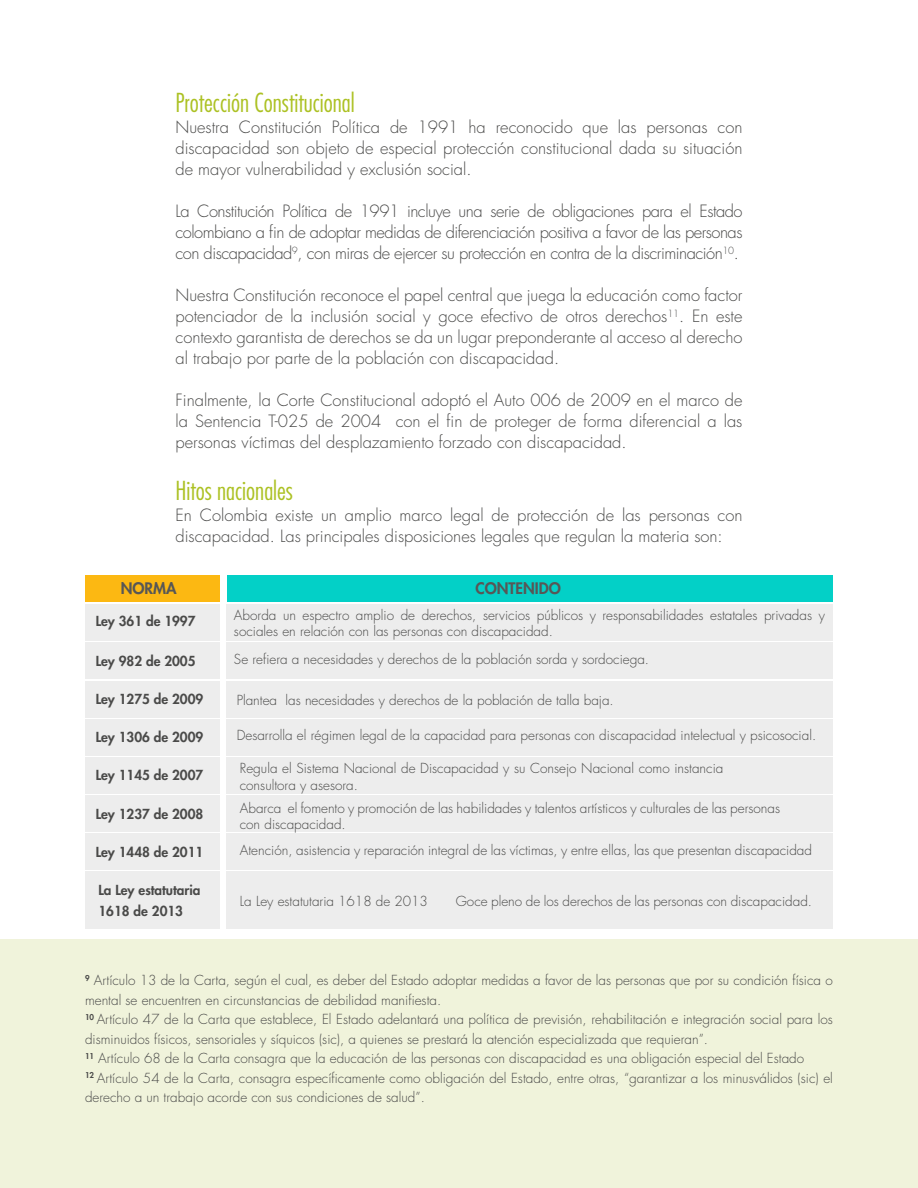
<style>
.page{position:relative;width:918px;height:1188px;background:#fff}
.page>*{position:absolute;margin:0;border:0;box-sizing:border-box;transform-origin:0 0}
.t1{font:300 condensed 25.5px "Futura Std";color:#acc123}
.t2{font:300 16.5px/21px "Futura Std";color:#4a4a49;text-align:justify}
.t3{font:800 15.45px "Futura Std";color:#575756}
.t4{font:300 13.5px/19.5px "Futura Std";color:#4a4a49}
.t5{font:800 13.5px/21px "Futura Std";color:#4a4a49}
</style>
<div class="page">
<div style="left:0;top:940px;width:918px;height:248px;background:#f0f3db"></div>
<div style="left:85px;top:575px;width:135px;height:26px;background:#fcb812"></div>
<div style="left:227px;top:575px;width:606px;height:26px;background:#03d0c7"></div>
<div style="left:226px;top:605px;width:607px;height:36px;background:#ededed"></div>
<div style="left:85px;top:605px;width:135px;height:36px;background:#ededed"></div>
<div style="left:226px;top:681px;width:607px;height:36px;background:#ededed"></div>
<div style="left:85px;top:681px;width:135px;height:36px;background:#ededed"></div>
<div style="left:226px;top:758px;width:607px;height:36px;background:#ededed"></div>
<div style="left:85px;top:758px;width:135px;height:36px;background:#ededed"></div>
<div style="left:226px;top:834px;width:607px;height:36px;background:#ededed"></div>
<div style="left:85px;top:834px;width:135px;height:36px;background:#ededed"></div>
<div style="left:226px;top:643px;width:607px;height:36px;background:#ededed"></div>
<div style="left:85px;top:643px;width:135px;height:36px;background:#ededed"></div>
<div style="left:226px;top:719px;width:607px;height:36px;background:#ededed"></div>
<div style="left:85px;top:719px;width:135px;height:36px;background:#ededed"></div>
<div style="left:226px;top:796px;width:607px;height:36px;background:#ededed"></div>
<div style="left:85px;top:796px;width:135px;height:36px;background:#ededed"></div>
<div style="left:226px;top:872px;width:607px;height:57px;background:#ededed"></div>
<div style="left:85px;top:872px;width:135px;height:57px;background:#ededed"></div>
<h1 class="t1" style="left:175px;top:88px;width:181px">Protección Constitucional</h1>
<p class="t2" style="left:175px;top:117px;width:569px">Nuestra Constitución Política de 1991 ha reconocido que las personas con discapacidad son objeto de especial protección constitucional dada su situación de mayor vulnerabilidad y exclusión social.</p>
<p class="t2" style="left:175px;top:201px;width:569px">La Constitución Política de 1991 incluye una serie de obligaciones para el Estado colombiano a fin de adoptar medidas de diferenciación positiva a favor de las personas con discapacidad<sup>9</sup>, con miras de ejercer su protección en contra de la discriminación<sup>10</sup>.</p>
<p class="t2" style="left:175px;top:285px;width:569px">Nuestra Constitución reconoce el papel central que juega la educación como factor potenciador de la inclusión social y goce efectivo de otros derechos<sup>11</sup>. En este contexto garantista de derechos se da un lugar preponderante al acceso al derecho al trabajo por parte de la población con discapacidad.</p>
<p class="t2" style="left:175px;top:390px;width:569px">Finalmente, la Corte Constitucional adoptó el Auto 006 de 2009 en el marco de la Sentencia T-025 de 2004 con el fin de proteger de forma diferencial a las personas víctimas del desplazamiento forzado con discapacidad.</p>
<h1 class="t1" style="left:175px;top:475px;width:119px">Hitos nacionales</h1>
<p class="t2" style="left:175px;top:505px;width:569px">En Colombia existe un amplio marco legal de protección de las personas con discapacidad. Las principales disposiciones legales que regulan la materia son:</p>
<p class="t3" style="left:121px;top:578px;width:57px">NORMA</p>
<p class="t3" style="left:475px;top:578px;width:87px">CONTENIDO</p>
<p class="t5" style="left:96px;top:610px;width:101px">Ley 361 de 1997</p>
<p class="t4" style="left:234px;top:607px;width:592px;line-height:16.5px">Aborda un espectro amplio de derechos, servicios públicos y responsabilidades estatales privadas y sociales en relación con las personas con discapacidad.</p>
<p class="t5" style="left:96px;top:650px;width:101px">Ley 982 de 2005</p>
<p class="t4" style="left:234px;top:650px;width:417px">Se refiera a necesidades y derechos de la población sorda y sordociega.</p>
<p class="t5" style="left:96px;top:689px;width:109px">Ley 1275 de 2009</p>
<p class="t4" style="left:237px;top:691px;width:379px">Plantea las necesidades y derechos de la población de talla baja.</p>
<p class="t5" style="left:96px;top:727px;width:109px">Ley 1306 de 2009</p>
<p class="t4" style="left:237px;top:726px;width:581px">Desarrolla el régimen legal de la capacidad para personas con discapacidad intelectual y psicosocial.</p>
<p class="t5" style="left:96px;top:765px;width:109px">Ley 1145 de 2007</p>
<p class="t4" style="left:240px;top:761px;width:485px;line-height:16.5px">Regula el Sistema Nacional de Discapacidad y su Consejo Nacional como instancia consultora y asesora.</p>
<p class="t5" style="left:96px;top:803px;width:109px">Ley 1237 de 2008</p>
<p class="t4" style="left:240px;top:800px;width:542px;line-height:16.5px">Abarca el fomento y promoción de las habilidades y talentos artísticos y culturales de las personas con discapacidad.</p>
<p class="t5" style="left:96px;top:841px;width:109px">Ley 1448 de 2011</p>
<p class="t4" style="left:240px;top:841px;width:574px">Atención, asistencia y reparación integral de las víctimas, y entre ellas, las que presentan discapacidad</p>
<p class="t5" style="left:99px;top:879px;width:103px">La Ley estatutaria<br>1618 de 2013</p>
<p class="t4" style="left:240px;top:892px;width:190px">La Ley estatutaria 1618 de 2013</p>
<p class="t4" style="left:456px;top:892px;width:358px">Goce pleno de los derechos de las personas con discapacidad.</p>
<p class="t4" style="left:85px;top:971px;width:749px"><sup>9</sup> Artículo 13 de la Carta, según el cual, es deber del Estado adoptar medidas a favor de las personas que por su condición física o mental se encuentren en circunstancias de debilidad manifiesta.<br><sup>10</sup> Artículo 47 de la Carta que establece, El Estado adelantará una política de previsión, rehabilitación e integración social para los disminuidos físicos, sensoriales y síquicos (sic), a quienes se prestará la atención especializada que requieran”.<br><sup>11</sup> Artículo 68 de la Carta consagra que la educación de las personas con discapacidad es una obligación especial del Estado<br><sup>12</sup> Artículo 54 de la Carta, consagra específicamente como obligación del Estado, entre otras, “garantizar a los minusválidos (sic) el derecho a un trabajo acorde con sus condiciones de salud”.</p>
</div>
